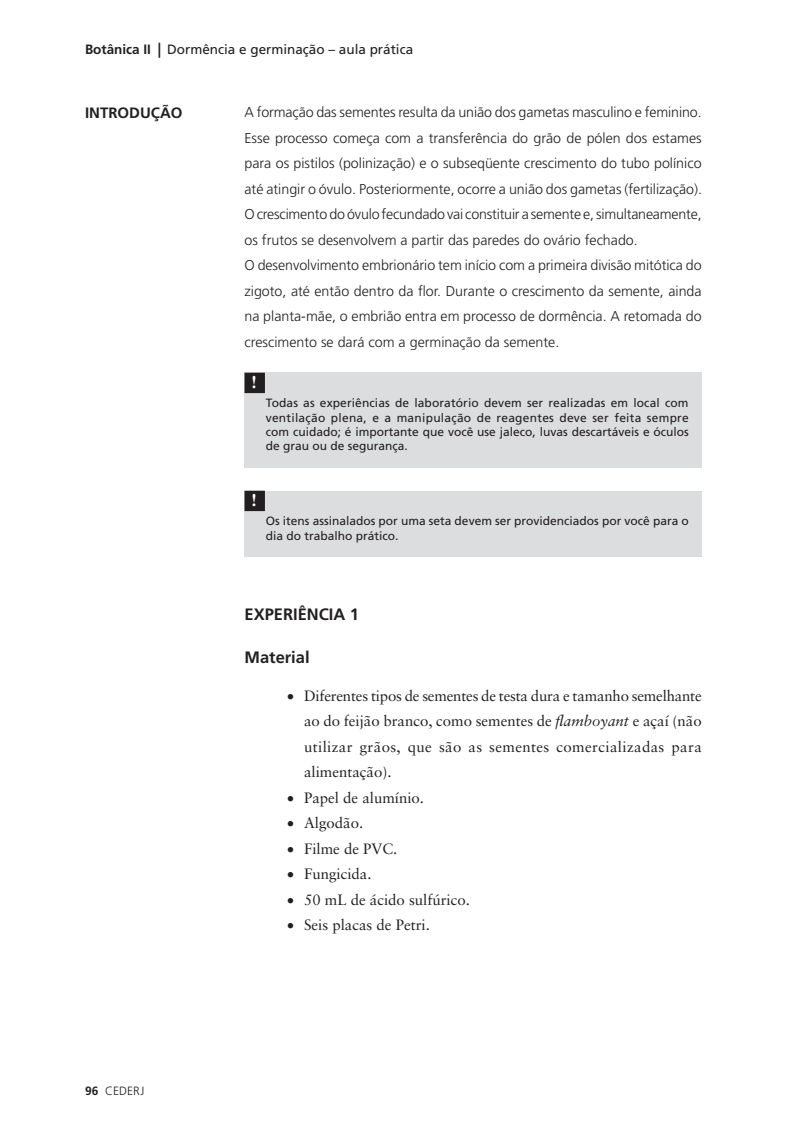
<style>
.page{position:relative;width:808px;height:1127px;background:#fff}
.page>*{position:absolute;margin:0;border:0;box-sizing:border-box;transform-origin:0 0}
.t1{font:700 18px "Sabon";color:#fff}
.t2{font:700 16.5px "Frutiger";color:#231f20}
.t3{font:15px/25.5px "Sabon";color:#231f20;text-align:justify}
.t4{font:700 15px "Frutiger";color:#231f20}
.t5{font:300 14.25px/25.5px "Frutiger";color:#231f20}
.t6{font:13.5px "Frutiger";color:#231f20}
.t7{font:12px/14.4px "Frutiger";color:#231f20;text-align:justify}
.t8{font:300 12px "Frutiger";color:#231f20}
.s1{font-weight:700}
.s2{font-weight:700;font-size:15px}
.s3{font-style:italic}
</style>
<div class="page">
<div style="left:244px;top:373px;width:458px;height:95px;background:#dcdddf"></div>
<div style="left:245px;top:373px;width:19px;height:19px;background:#231f20"></div>
<div style="left:244px;top:373px;width:21px;height:20px;border:2px solid #231f20"></div>
<div style="left:244px;top:491px;width:458px;height:65px;background:#dcdddf"></div>
<div style="left:245px;top:491px;width:19px;height:19px;background:#231f20"></div>
<div style="left:244px;top:491px;width:21px;height:20px;border:2px solid #231f20"></div>
<p class="t6" style="left:85px;top:41px;width:330px"><span class="s1">Botânica II</span> <span class="s2">|</span> Dormência e germinação – aula prática</p>
<p class="t4" style="left:85px;top:104px;width:99px">INTRODUÇÃO</p>
<p class="t8" style="left:85px;top:1084px;width:61px"><span class="s1">96</span> CEDERJ</p>
<p class="t5" style="left:244px;top:100px;width:459px">A formação das sementes resulta da união dos gametas masculino e feminino.<br>Esse processo começa com a transferência do grão de pólen dos estames para os pistilos (polinização) e o subseqüente crescimento do tubo polínico até atingir o óvulo. Posteriormente, ocorre a união dos gametas (fertilização).<br>O crescimento do óvulo fecundado vai constituir a semente e, simultaneamente, os frutos se desenvolvem a partir das paredes do ovário fechado.<br>O desenvolvimento embrionário tem início com a primeira divisão mitótica do zigoto, até então dentro da flor. Durante o crescimento da semente, ainda na planta-mãe, o embrião entra em processo de dormência. A retomada do crescimento se dará com a germinação da semente.</p>
<p class="t1" style="left:251px;top:371px;width:7px">!</p>
<p class="t7" style="left:266px;top:396px;width:425px">Todas as experiências de laboratório devem ser realizadas em local com ventilação plena, e a manipulação de reagentes deve ser feita sempre com cuidado; é importante que você use jaleco, luvas descartáveis e óculos de grau ou de segurança.</p>
<p class="t1" style="left:251px;top:488px;width:7px">!</p>
<p class="t7" style="left:266px;top:514px;width:424px">Os itens assinalados por uma seta devem ser providenciados por você para o dia do trabalho prático.</p>
<p class="t2" style="left:244px;top:605px;width:116px">EXPERIÊNCIA 1</p>
<p class="t2" style="left:244px;top:647px;width:67px">Material</p>
<p class="t3" style="left:304px;top:683px;width:399px;text-indent:-17px">• Diferentes tipos de sementes de testa dura e tamanho semelhante ao do feijão branco, como sementes de <span class="s3">flamboyant</span> e açaí (não utilizar grãos, que são as sementes comercializadas para alimentação).</p>
<p class="t3" style="left:287px;top:785px;width:139px">• Papel de alumínio.</p>
<p class="t3" style="left:287px;top:810px;width:78px">• Algodão.</p>
<p class="t3" style="left:287px;top:836px;width:112px">• Filme de PVC.</p>
<p class="t3" style="left:287px;top:861px;width:86px">• Fungicida.</p>
<p class="t3" style="left:287px;top:887px;width:184px">• 50 mL de ácido sulfúrico.</p>
<p class="t3" style="left:287px;top:912px;width:144px">• Seis placas de Petri.</p>
</div>
